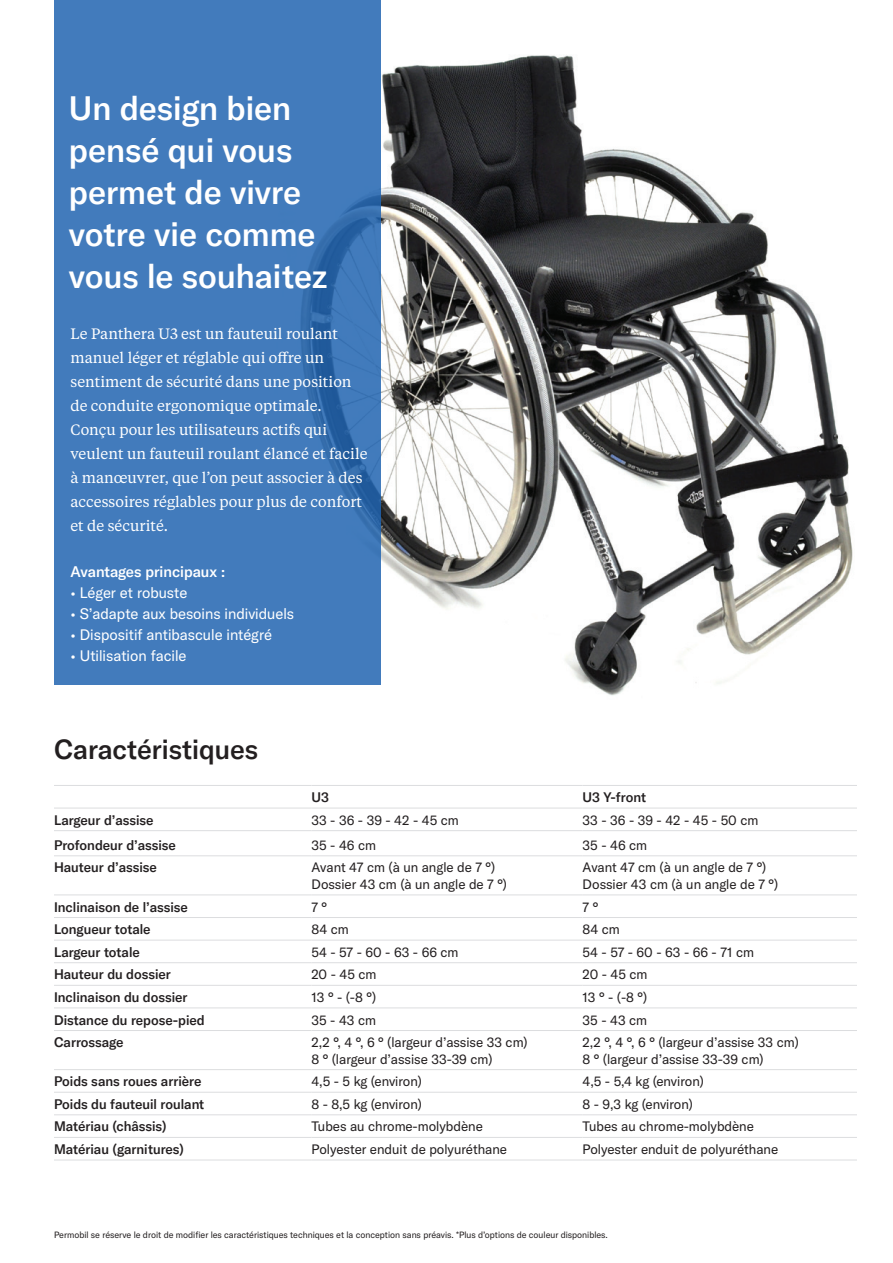
<style>
.page{position:relative;width:893px;height:1263px;background:#fff}
.page>*{position:absolute;margin:0;border:0;box-sizing:border-box;transform-origin:0 0}
.Master_headline{font:500 33px/42px "GT America";color:#fff}
.Sub_headline{font:500 27px "GT America";color:#231f20}
.Intro_text{font:15px/24px "Tiempos Text";color:#fff}
.Bullet_points{font:15px "GT America";color:#fff}
.Key_benefits{font:500 15px "GT America";color:#fff}
.Table_measurement{font:13.5px "GT America";color:#231f20}
.Table_description{font:500 13.5px "GT America";color:#231f20}
.Table_measurement-2{font:500 13.5px "GT America";color:#231f20}
.Fine_print{font:9px "GT America";color:#231f20}
</style>
<div class="page">
<img style="left:381px;top:55px;width:472px;height:641px">
<hr style="left:54px;top:785px;width:257px;height:1px;background:#dcdddf">
<hr style="left:54px;top:808px;width:257px;height:1px;background:#dcdddf">
<hr style="left:54px;top:830px;width:257px;height:1px;background:#dcdddf">
<hr style="left:54px;top:855px;width:257px;height:1px;background:#dcdddf">
<hr style="left:54px;top:894px;width:257px;height:1px;background:#dcdddf">
<hr style="left:54px;top:917px;width:257px;height:1px;background:#dcdddf">
<hr style="left:54px;top:940px;width:257px;height:1px;background:#dcdddf">
<hr style="left:311px;top:940px;width:272px;height:1px;background:#dcdddf">
<hr style="left:583px;top:940px;width:310px;height:1px;background:#dcdddf">
<hr style="left:54px;top:962px;width:257px;height:1px;background:#dcdddf">
<hr style="left:311px;top:962px;width:272px;height:1px;background:#dcdddf">
<hr style="left:583px;top:962px;width:310px;height:1px;background:#dcdddf">
<hr style="left:54px;top:985px;width:257px;height:1px;background:#dcdddf">
<hr style="left:311px;top:985px;width:272px;height:1px;background:#dcdddf">
<hr style="left:583px;top:985px;width:310px;height:1px;background:#dcdddf">
<hr style="left:54px;top:1007px;width:257px;height:1px;background:#dcdddf">
<hr style="left:311px;top:1007px;width:272px;height:1px;background:#dcdddf">
<hr style="left:583px;top:1007px;width:310px;height:1px;background:#dcdddf">
<hr style="left:54px;top:1030px;width:257px;height:1px;background:#dcdddf">
<hr style="left:311px;top:1030px;width:272px;height:1px;background:#dcdddf">
<hr style="left:583px;top:1030px;width:310px;height:1px;background:#dcdddf">
<hr style="left:54px;top:1069px;width:257px;height:1px;background:#dcdddf">
<hr style="left:311px;top:1069px;width:272px;height:1px;background:#dcdddf">
<hr style="left:583px;top:1069px;width:310px;height:1px;background:#dcdddf">
<hr style="left:54px;top:1092px;width:257px;height:1px;background:#dcdddf">
<hr style="left:311px;top:1092px;width:272px;height:1px;background:#dcdddf">
<hr style="left:583px;top:1092px;width:310px;height:1px;background:#dcdddf">
<hr style="left:54px;top:1114px;width:257px;height:1px;background:#dcdddf">
<hr style="left:311px;top:1114px;width:272px;height:1px;background:#dcdddf">
<hr style="left:583px;top:1114px;width:310px;height:1px;background:#dcdddf">
<hr style="left:54px;top:1137px;width:257px;height:1px;background:#dcdddf">
<hr style="left:311px;top:1137px;width:272px;height:1px;background:#dcdddf">
<hr style="left:583px;top:1137px;width:310px;height:1px;background:#dcdddf">
<hr style="left:54px;top:1160px;width:257px;height:1px;background:#dcdddf">
<hr style="left:311px;top:1160px;width:272px;height:1px;background:#dcdddf">
<hr style="left:583px;top:1160px;width:310px;height:1px;background:#dcdddf">
<hr style="left:311px;top:917px;width:272px;height:1px;background:#dcdddf">
<hr style="left:583px;top:917px;width:310px;height:1px;background:#dcdddf">
<hr style="left:311px;top:785px;width:272px;height:1px;background:#dcdddf">
<hr style="left:583px;top:785px;width:310px;height:1px;background:#dcdddf">
<hr style="left:311px;top:808px;width:272px;height:1px;background:#dcdddf">
<hr style="left:583px;top:808px;width:310px;height:1px;background:#dcdddf">
<hr style="left:311px;top:830px;width:272px;height:1px;background:#dcdddf">
<hr style="left:583px;top:830px;width:310px;height:1px;background:#dcdddf">
<hr style="left:311px;top:855px;width:272px;height:1px;background:#dcdddf">
<hr style="left:583px;top:855px;width:310px;height:1px;background:#dcdddf">
<hr style="left:311px;top:894px;width:272px;height:1px;background:#dcdddf">
<hr style="left:583px;top:894px;width:310px;height:1px;background:#dcdddf">
<div style="left:54px;top:0;width:327px;height:685px;background:#427bbc"></div>
<div style="left:858px;top:744px;width:35px;height:519px;background:#fff"></div>
<p class="Master_headline" style="left:69px;top:87px;width:260px">Un design bien pensé qui vous permet de vivre votre vie comme vous le souhaitez</p>
<p class="Intro_text" style="left:70px;top:321px;width:299px">Le Panthera U3 est un fauteuil roulant manuel léger et réglable qui offre un sentiment de sécurité dans une position de conduite ergonomique optimale.<br>Conçu pour les utilisateurs actifs qui veulent un fauteuil roulant élancé et facile à manœuvrer, que l’on peut associer à des accessoires réglables pour plus de confort et de sécurité.</p>
<p class="Key_benefits" style="left:70px;top:563px;width:156px">Avantages principaux :</p>
<p class="Bullet_points" style="left:70px;top:584px;width:118px">• Léger et robuste</p>
<p class="Bullet_points" style="left:70px;top:605px;width:225px">• S’adapte aux besoins individuels</p>
<p class="Bullet_points" style="left:70px;top:626px;width:203px">• Dispositif antibascule intégré</p>
<p class="Bullet_points" style="left:70px;top:647px;width:118px">• Utilisation facile</p>
<p class="Sub_headline" style="left:54px;top:733px;width:206px">Caractéristiques</p>
<p class="Table_measurement-2" style="left:311px;top:789px;width:19px">U3</p>
<p class="Table_measurement-2" style="left:583px;top:789px;width:65px">U3 Y-front</p>
<p class="Table_description" style="left:54px;top:812px;width:101px">Largeur d’assise</p>
<p class="Table_measurement" style="left:311px;top:812px;width:149px">33 - 36 - 39 - 42 - 45 cm</p>
<p class="Table_measurement" style="left:583px;top:812px;width:177px">33 - 36 - 39 - 42 - 45 - 50 cm</p>
<p class="Table_description" style="left:54px;top:837px;width:123px">Profondeur d’assise</p>
<p class="Table_measurement" style="left:311px;top:837px;width:66px">35 - 46 cm</p>
<p class="Table_measurement" style="left:583px;top:837px;width:66px">35 - 46 cm</p>
<p class="Table_description" style="left:54px;top:859px;width:104px">Hauteur d’assise</p>
<p class="Table_measurement" style="left:311px;top:860px;width:185px">Avant 47 cm (à un angle de 7 °)</p>
<p class="Table_measurement" style="left:311px;top:876px;width:197px">Dossier 43 cm (à un angle de 7 °)</p>
<p class="Table_measurement" style="left:583px;top:860px;width:185px">Avant 47 cm (à un angle de 7 °)</p>
<p class="Table_measurement" style="left:583px;top:876px;width:197px">Dossier 43 cm (à un angle de 7 °)</p>
<p class="Table_description" style="left:54px;top:898px;width:135px">Inclinaison de l’assise</p>
<p class="Table_measurement" style="left:311px;top:899px;width:17px">7 °</p>
<p class="Table_measurement" style="left:583px;top:899px;width:17px">7 °</p>
<p class="Table_description" style="left:54px;top:921px;width:98px">Longueur totale</p>
<p class="Table_measurement" style="left:311px;top:921px;width:39px">84 cm</p>
<p class="Table_measurement" style="left:583px;top:921px;width:39px">84 cm</p>
<p class="Table_description" style="left:54px;top:944px;width:87px">Largeur totale</p>
<p class="Table_measurement" style="left:311px;top:944px;width:149px">54 - 57 - 60 - 63 - 66 cm</p>
<p class="Table_measurement" style="left:583px;top:944px;width:173px">54 - 57 - 60 - 63 - 66 - 71 cm</p>
<p class="Table_description" style="left:54px;top:966px;width:118px">Hauteur du dossier</p>
<p class="Table_measurement" style="left:311px;top:966px;width:66px">20 - 45 cm</p>
<p class="Table_measurement" style="left:583px;top:966px;width:66px">20 - 45 cm</p>
<p class="Table_description" style="left:54px;top:989px;width:135px">Inclinaison du dossier</p>
<p class="Table_measurement" style="left:311px;top:989px;width:66px">13 ° - (-8 °)</p>
<p class="Table_measurement" style="left:583px;top:989px;width:66px">13 ° - (-8 °)</p>
<p class="Table_description" style="left:54px;top:1011px;width:152px">Distance du repose-pied</p>
<p class="Table_measurement" style="left:311px;top:1012px;width:66px">35 - 43 cm</p>
<p class="Table_measurement" style="left:583px;top:1012px;width:66px">35 - 43 cm</p>
<p class="Table_description" style="left:54px;top:1034px;width:71px">Carrossage</p>
<p class="Table_measurement" style="left:311px;top:1034px;width:218px">2,2 °, 4 °, 6 ° (largeur d’assise 33 cm)</p>
<p class="Table_measurement" style="left:311px;top:1051px;width:183px">8 ° (largeur d’assise 33-39 cm)</p>
<p class="Table_measurement" style="left:583px;top:1034px;width:218px">2,2 °, 4 °, 6 ° (largeur d’assise 33 cm)</p>
<p class="Table_measurement" style="left:583px;top:1051px;width:183px">8 ° (largeur d’assise 33-39 cm)</p>
<p class="Table_description" style="left:54px;top:1073px;width:149px">Poids sans roues arrière</p>
<p class="Table_measurement" style="left:311px;top:1073px;width:112px">4,5 - 5 kg (environ)</p>
<p class="Table_measurement" style="left:583px;top:1073px;width:123px">4,5 - 5,4 kg (environ)</p>
<p class="Table_description" style="left:54px;top:1096px;width:152px">Poids du fauteuil roulant</p>
<p class="Table_measurement" style="left:311px;top:1096px;width:112px">8 - 8,5 kg (environ)</p>
<p class="Table_measurement" style="left:583px;top:1096px;width:112px">8 - 9,3 kg (environ)</p>
<p class="Table_description" style="left:54px;top:1118px;width:114px">Matériau (châssis)</p>
<p class="Table_measurement" style="left:311px;top:1119px;width:173px">Tubes au chrome-molybdène</p>
<p class="Table_measurement" style="left:583px;top:1119px;width:173px">Tubes au chrome-molybdène</p>
<p class="Table_description" style="left:54px;top:1141px;width:131px">Matériau (garnitures)</p>
<p class="Table_measurement" style="left:311px;top:1141px;width:197px">Polyester enduit de polyuréthane</p>
<p class="Table_measurement" style="left:583px;top:1141px;width:197px">Polyester enduit de polyuréthane</p>
<p class="Fine_print" style="left:54px;top:1230px;width:555px">Permobil se réserve le droit de modifier les caractéristiques techniques et la conception sans préavis. *Plus d’options de couleur disponibles.</p>
</div>
